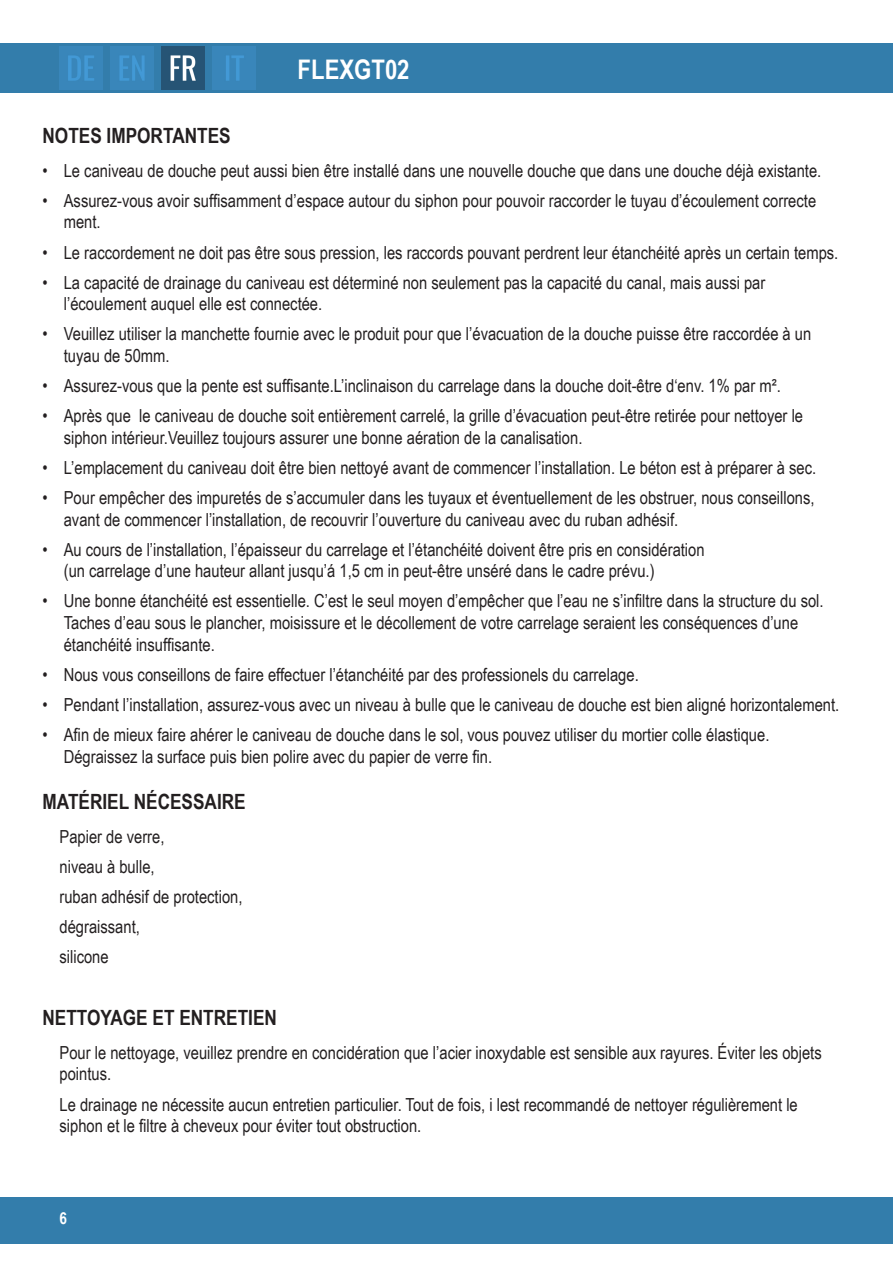
<style>
.page{position:relative;width:893px;height:1263px;background:#fff}
.page>*{position:absolute;margin:0;border:0;box-sizing:border-box;transform-origin:0 0}
.t1{font:700 27px "Arial Narrow";color:#fff}
.Überschrift{font:700 21px "Arial Narrow";color:#231f20}
.Fließtext{font:18px/21.6px "Arial Narrow";color:#231f20}
.t2{font:700 16.5px "Arial Narrow";color:#fff}
</style>
<div class="page">
<div style="left:0;top:43px;width:893px;height:50px;background:#337dab"></div>
<div style="left:0;top:1197px;width:893px;height:47px;background:#337dab"></div>
<img style="left:60px;top:47px;width:42px;height:42px">
<img style="left:111px;top:47px;width:42px;height:42px">
<img style="left:162px;top:47px;width:42px;height:42px">
<img style="left:213px;top:47px;width:42px;height:42px">
<p class="Überschrift" style="left:43px;top:120px;width:190px">NOTES IMPORTANTES</p>
<h1 class="t1" style="left:298px;top:49px;width:113px">FLEXGT02</h1>
<p class="Fließtext" style="left:43px;top:159px;width:780px">• Le caniveau de douche peut aussi bien être installé dans une nouvelle douche que dans une douche déjà existante.</p>
<p class="Fließtext" style="left:64px;top:189px;width:754px;text-indent:-21px">• Assurez-vous avoir suffisamment d’espace autour du siphon pour pouvoir raccorder le tuyau d’écoulement correcte ment.</p>
<p class="Fließtext" style="left:43px;top:241px;width:797px">• Le raccordement ne doit pas être sous pression, les raccords pouvant perdrent leur étanchéité après un certain temps.</p>
<p class="Fließtext" style="left:64px;top:271px;width:703px;text-indent:-21px">• La capacité de drainage du caniveau est déterminé non seulement pas la capacité du canal, mais aussi par l’écoulement auquel elle est connectée.</p>
<p class="Fließtext" style="left:64px;top:322px;width:749px;text-indent:-21px">• Veuillez utiliser la manchette fournie avec le produit pour que l’évacuation de la douche puisse être raccordée à un tuyau de 50mm.</p>
<p class="Fließtext" style="left:43px;top:374px;width:740px">• Assurez-vous que la pente est suffisante.L’inclinaison du carrelage dans la douche doit-être d‘env. 1% par m².</p>
<p class="Fließtext" style="left:64px;top:404px;width:741px;text-indent:-21px">• Après que le caniveau de douche soit entièrement carrelé, la grille d’évacuation peut-être retirée pour nettoyer le siphon intérieur.Veuillez toujours assurer une bonne aération de la canalisation.</p>
<p class="Fließtext" style="left:43px;top:456px;width:775px">• L’emplacement du caniveau doit être bien nettoyé avant de commencer l’installation. Le béton est à préparer à sec.</p>
<p class="Fließtext" style="left:64px;top:486px;width:752px;text-indent:-21px">• Pour empêcher des impuretés de s’accumuler dans les tuyaux et éventuellement de les obstruer, nous conseillons, avant de commencer l’installation, de recouvrir l’ouverture du caniveau avec du ruban adhésif.</p>
<p class="Fließtext" style="left:64px;top:538px;width:642px;text-indent:-21px">• Au cours de l’installation, l’épaisseur du carrelage et l’étanchéité doivent être pris en considération (un carrelage d’une hauteur allant jusqu’á 1,5 cm in peut-être unséré dans le cadre prévu.)</p>
<p class="Fließtext" style="left:64px;top:589px;width:761px;text-indent:-21px">• Une bonne étanchéité est essentielle. C’est le seul moyen d’empêcher que l’eau ne s’infiltre dans la structure du sol.<br>Taches d’eau sous le plancher, moisissure et le décollement de votre carrelage seraient les conséquences d’une étanchéité insuffisante.</p>
<p class="Fließtext" style="left:43px;top:663px;width:598px">• Nous vous conseillons de faire effectuer l’étanchéité par des professionels du carrelage.</p>
<p class="Fließtext" style="left:43px;top:693px;width:798px">• Pendant l’installation, assurez-vous avec un niveau à bulle que le caniveau de douche est bien aligné horizontalement.</p>
<p class="Fließtext" style="left:64px;top:723px;width:707px;text-indent:-21px">• Afin de mieux faire ahérer le caniveau de douche dans le sol, vous pouvez utiliser du mortier colle élastique.<br>Dégraissez la surface puis bien polire avec du papier de verre fin.</p>
<p class="Überschrift" style="left:43px;top:786px;width:205px">MATÉRIEL NÉCESSAIRE</p>
<p class="Fließtext" style="left:60px;top:825px;width:107px">Papier de verre,</p>
<p class="Fließtext" style="left:60px;top:855px;width:97px">niveau à bulle,</p>
<p class="Fließtext" style="left:60px;top:885px;width:184px">ruban adhésif de protection,</p>
<p class="Fließtext" style="left:60px;top:915px;width:82px">dégraissant,</p>
<p class="Fließtext" style="left:60px;top:945px;width:51px">silicone</p>
<p class="Überschrift" style="left:43px;top:1002px;width:236px">NETTOYAGE ET ENTRETIEN</p>
<p class="Fließtext" style="left:60px;top:1041px;width:764px">Pour le nettoyage, veuillez prendre en concidération que l’acier inoxydable est sensible aux rayures. Éviter les objets pointus.</p>
<p class="Fließtext" style="left:60px;top:1093px;width:740px">Le drainage ne nécessite aucun entretien particulier. Tout de fois, i lest recommandé de nettoyer régulièrement le siphon et le filtre à cheveux pour éviter tout obstruction.</p>
<p class="t2" style="left:60px;top:1206px;width:9px">6</p>
</div>
